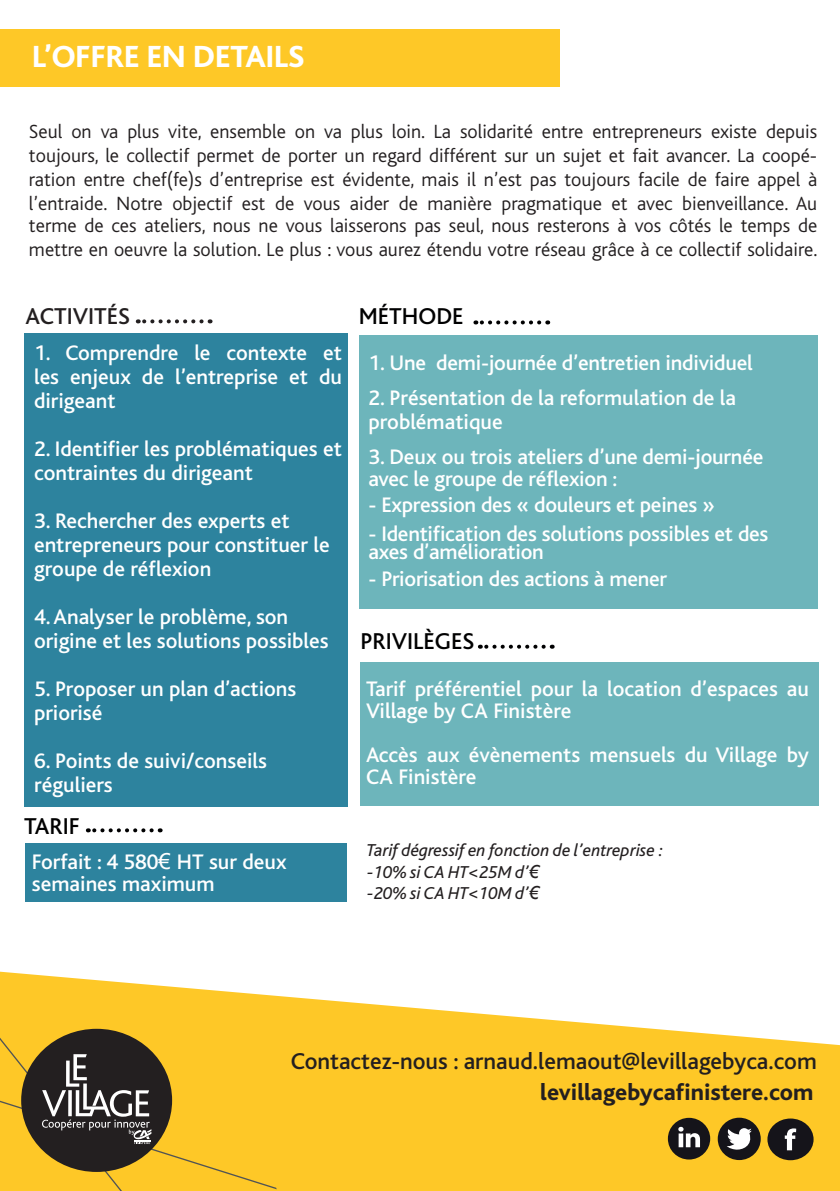
<style>
.page{position:relative;width:840px;height:1191px;background:#fff}
.page>*{position:absolute;margin:0;border:0;box-sizing:border-box;transform-origin:0 0}
.t1{font:800 32px "Bliss";color:#fff}
.t2{font:500 24px "Bliss";color:#231f20}
.t3{font:800 24px "Bliss";color:#231f20}
.t4{font:500 24px "Bliss";color:#000001}
.t5{font:500 22px/24px "Bliss";color:#fff}
.t6{font:300 20px/24px "Bliss";color:#231f20;text-align:justify}
.t7{font:italic 18px/21.6px "Bliss";color:#231f20}
.s1{font-family:"Arial";font-weight:400}
.s2{font-family:"Arial"}
</style>
<div class="page">
<svg style="left:240px;top:992px;width:599px;height:199px;background:#fdcf46"></svg>
<div style="left:360px;top:662px;width:458px;height:144px;background:#6db5bb"></div>
<div style="left:0;top:29px;width:559px;height:57px;background:#fec827"></div>
<svg style="left:479px;top:644px;width:64px;height:4px"></svg>
<div style="left:26px;top:843px;width:321px;height:59px;background:#2d839e"></div>
<div style="left:359px;top:335px;width:457px;height:273px;background:#6db5bb"></div>
<div style="left:24px;top:334px;width:323px;height:473px;background:#2d839e"></div>
<svg style="left:138px;top:319px;width:63px;height:4px"></svg>
<svg style="left:475px;top:320px;width:64px;height:4px"></svg>
<svg style="left:88px;top:828px;width:64px;height:4px"></svg>
<svg style="left:0;top:874px;width:240px;height:180px"></svg>
<div style="left:21px;top:1028px;width:151px;height:144px;background:#231f20;border-radius:50%"></div>
<svg style="left:0;top:1054px;width:276px;height:137px"></svg>
<div style="left:767px;top:1118px;width:46px;height:42px;background:#15141a;border-radius:50%"></div>
<svg style="left:784px;top:1128px;width:11px;height:22px"></svg>
<div style="left:717px;top:1117px;width:43px;height:43px;background:#15141a;border-radius:50%"></div>
<svg style="left:727px;top:1128px;width:25px;height:22px"></svg>
<div style="left:667px;top:1117px;width:42px;height:42px;background:#15141a;border-radius:50%"></div>
<svg style="left:678px;top:1126px;width:21px;height:21px"></svg>
<h1 class="t1" style="left:32px;top:39px;width:273px">L’OFFRE EN DETAILS</h1>
<p class="t6" style="left:29px;top:120px;width:789px">Seul on va plus vite, ensemble on va plus loin. La solidarité entre entrepreneurs existe depuis toujours, le collectif permet de porter un regard différent sur un sujet et fait avancer. La coopé&shy;ration entre chef(fe)s d’entreprise est évidente, mais il n’est pas toujours facile de faire appel à l’entraide. Notre objectif est de vous aider de manière pragmatique et avec bienveillance. Au</p>
<p class="t6" style="left:29px;top:214px;width:789px">terme de ces ateliers, nous ne vous laisserons pas seul, nous resterons à vos côtés le temps de mettre en oeuvre la solution. Le plus : vous aurez étendu votre réseau grâce à ce collectif solidaire.</p>
<p class="t2" style="left:26px;top:304px;width:106px">ACTIVITÉS</p>
<p class="t5" style="left:34px;top:341px;width:309px;text-align:justify">1. Comprendre le contexte et les enjeux de l’entreprise et du dirigeant</p>
<p class="t5" style="left:34px;top:437px;width:309px">2. Identifier les problématiques et contraintes du dirigeant</p>
<p class="t5" style="left:34px;top:509px;width:297px">3. Rechercher des experts et entrepreneurs pour constituer le groupe de réflexion</p>
<p class="t5" style="left:34px;top:605px;width:296px">4. Analyser le problème, son origine et les solutions possibles</p>
<p class="t5" style="left:34px;top:677px;width:264px">5. Proposer un plan d’actions priorisé</p>
<p class="t5" style="left:34px;top:749px;width:234px">6. Points de suivi/conseils réguliers</p>
<p class="t4" style="left:24px;top:813px;width:57px">TARIF</p>
<p class="t5" style="left:32px;top:851px;width:256px;line-height:22px">Forfait : 4 580<span class="s1">€</span> HT sur deux semaines maximum</p>
<p class="t4" style="left:358px;top:304px;width:106px">MÉTHODE</p>
<p class="t5" style="left:368px;top:351px;width:385px">1. Une demi-journée d’entretien individuel</p>
<p class="t5" style="left:368px;top:386px;width:369px">2. Présentation de la reformulation de la problématique</p>
<p class="t5" style="left:368px;top:446px;width:396px;line-height:22px">3. Deux ou trois ateliers d’une demi-journée avec le groupe de réflexion :</p>
<p class="t5" style="left:368px;top:493px;width:348px">- Expression des « douleurs et peines »</p>
<p class="t5" style="left:368px;top:525px;width:401px;line-height:18px">- Identification des solutions possibles et des axes d’amélioration</p>
<p class="t5" style="left:368px;top:567px;width:300px">- Priorisation des actions à mener</p>
<p class="t4" style="left:360px;top:629px;width:115px">PRIVILÈGES</p>
<p class="t5" style="left:366px;top:678px;width:444px;line-height:22px">Tarif préférentiel pour la location d’espaces au<br>Village by CA Finistère</p>
<p class="t5" style="left:366px;top:744px;width:444px;line-height:22px">Accès aux évènements mensuels du Village by<br>CA Finistère</p>
<p class="t7" style="left:366px;top:839px;width:298px">Tarif dégressif en fonction de l’entreprise : -10% si CA HT&lt;25M d’<span class="s2">€<br></span>-20% si CA HT&lt;10M d’<span class="s2">€</span></p>
<p class="t2" style="left:291px;top:1048px;width:527px">Contactez-nous : arnaud.lemaout@levillagebyca.com</p>
<p class="t3" style="left:540px;top:1080px;width:275px">levillagebycafinistere.com</p>
</div>
